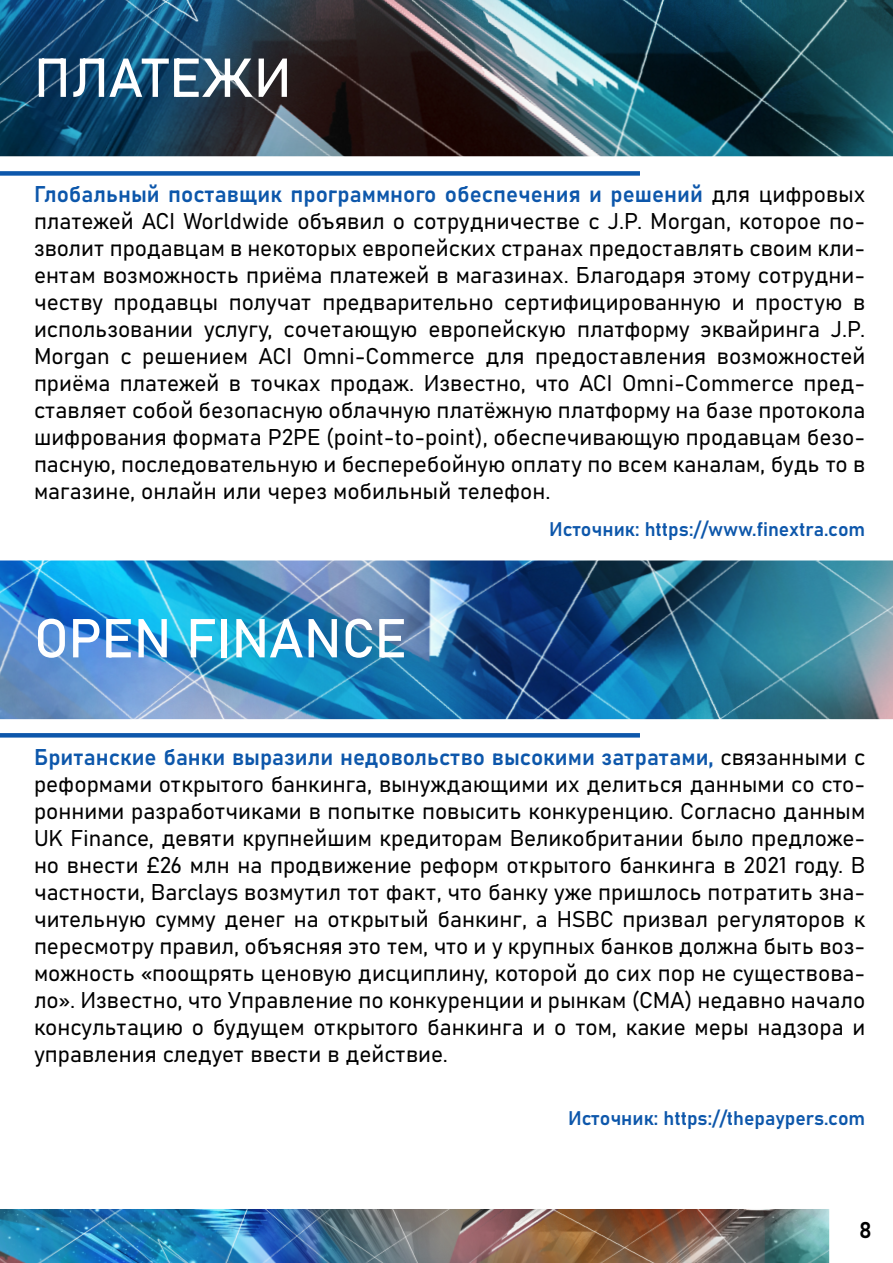
<style>
.page{position:relative;width:893px;height:1263px;background:#fff}
.page>*{position:absolute;margin:0;border:0;box-sizing:border-box;transform-origin:0 0}
.t1{font:54px "Bahnschrift";color:#fff}
.t2{font:22.5px/27px "Bahnschrift";color:#000;text-align:justify}
.t3{font:19.5px "Bahnschrift";color:#0d57ab}
.s1{color:#0d57ab}
</style>
<div class="page">
<img style="left:0;top:1209px;width:829px;height:54px">
<img style="left:0;top:0;width:893px;height:156px">
<div style="left:0;top:171px;width:640px;height:5px;background:#0d57ab"></div>
<svg style="left:0;top:733px;width:640px;height:4px;background:#115aac"></svg>
<img style="left:0;top:560px;width:893px;height:159px">
<h1 class="t1" style="left:34px;top:37px;width:259px">ПЛАТЕЖИ</h1>
<p class="t2" style="left:34px;top:179px;width:833px"><span class="s1">Глобальный поставщик программного обеспечения и решений</span> для цифровых платежей ACI Worldwide объявил о сотрудничестве с J.P. Morgan, которое по&shy;зволит продавцам в некоторых европейских странах предоставлять своим кли&shy;ентам возможность приёма платежей в магазинах. Благодаря этому сотрудни&shy;честву продавцы получат предварительно сертифицированную и простую в использовании услугу, сочетающую европейскую платформу эквайринга J.P.<br>Morgan с решением ACI Omni-Commerce для предоставления возможностей приёма платежей в точках продаж. Известно, что ACI Omni-Commerce пред&shy;ставляет собой безопасную облачную платёжную платформу на базе протокола шифрования формата P2PE (point-to-point), обеспечивающую продавцам безо&shy;пасную, последовательную и бесперебойную оплату по всем каналам, будь то в магазине, онлайн или через мобильный телефон.</p>
<p class="t3" style="left:549px;top:515px;width:318px">Источник: https://www.finextra.com</p>
<h1 class="t1" style="left:34px;top:597px;width:374px">OPEN FINANCE</h1>
<p class="t2" style="left:34px;top:742px;width:833px"><span class="s1">Британские банки выразили недовольство высокими затратами,</span> связанными с реформами открытого банкинга, вынуждающими их делиться данными со сто&shy;ронними разработчиками в попытке повысить конкуренцию. Согласно данным UK Finance, девяти крупнейшим кредиторам Великобритании было предложе&shy;но внести £26 млн на продвижение реформ открытого банкинга в 2021 году. В частности, Barclays возмутил тот факт, что банку уже пришлось потратить зна&shy;чительную сумму денег на открытый банкинг, а HSBC призвал регуляторов к пересмотру правил, объясняя это тем, что и у крупных банков должна быть воз&shy;можность «поощрять ценовую дисциплину, которой до сих пор не существова&shy;ло». Известно, что Управление по конкуренции и рынкам (CMA) недавно начало консультацию о будущем открытого банкинга и о том, какие меры надзора и управления следует ввести в действие.</p>
<p class="t3" style="left:568px;top:1104px;width:299px">Источник: https://thepaypers.com</p>
<p class="t2" style="left:859px;top:1215px;width:14px">8</p>
</div>
